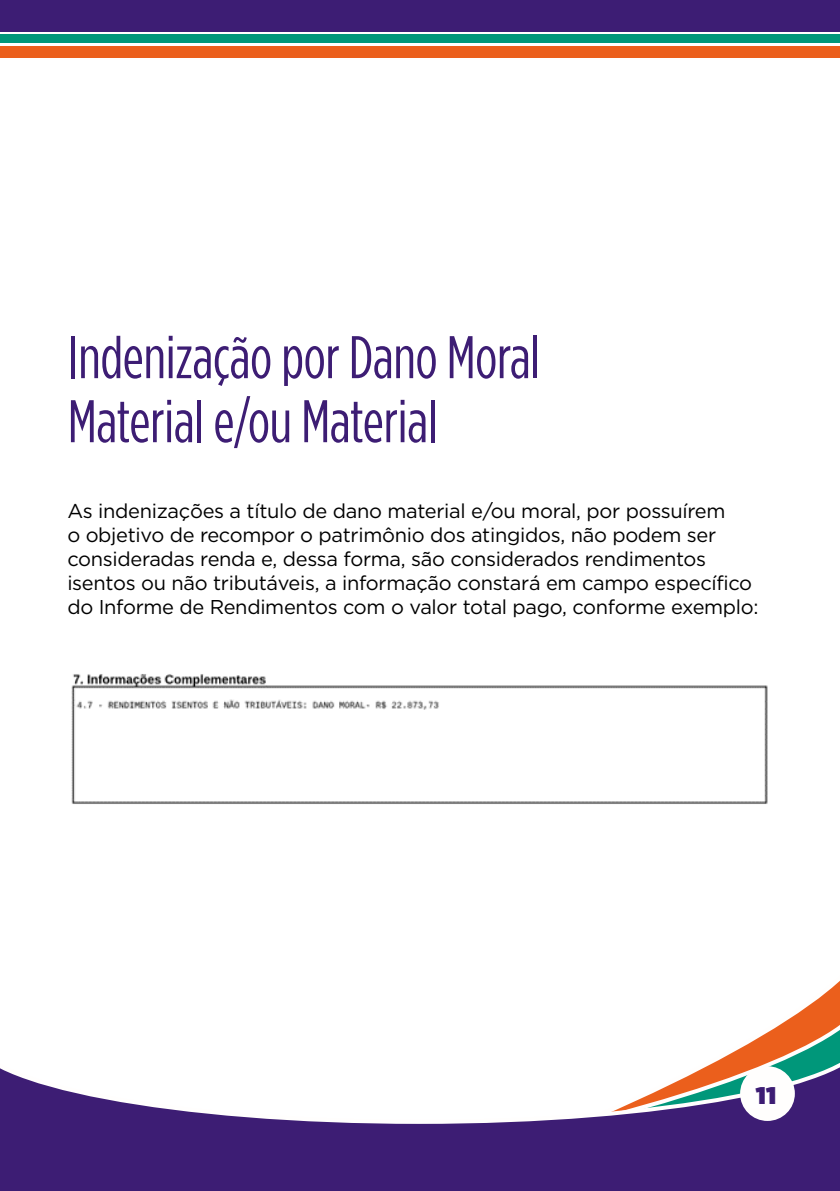
<style>
.page{position:relative;width:840px;height:1191px;background:#fff}
.page>*{position:absolute;margin:0;border:0;box-sizing:border-box;transform-origin:0 0}
.t1{font:60px/64px "Gotham Condensed";letter-spacing:-.005em;color:#3d1d74}
.t2{font:900 24px "Gotham HTF";color:#3d1d74}
.t3{font:20px/24px "Gotham HTF";letter-spacing:-.015em;color:#000}
</style>
<div class="page">
<svg style="left:766px;top:987px;width:73px;height:46px"></svg>
<svg style="left:0;top:1033px;width:839px;height:158px"></svg>
<div style="left:739px;top:1066px;width:55px;height:55px;background:#fffefd;border-radius:50%"></div>
<div style="left:0;top:0;width:839px;height:32px;background:#3d1d74"></div>
<div style="left:0;top:34px;width:839px;height:9px;background:#00977a"></div>
<div style="left:0;top:46px;width:839px;height:12px;background:#eb5f1c"></div>
<img style="left:71px;top:674px;width:697px;height:130px">
<h1 class="t1" style="left:68px;top:324px;width:474px">Indenização por Dano Moral<br>Material e/ou Material</h1>
<p class="t3" style="left:67px;top:498px;width:692px">As indenizações a título de dano material e/ou moral, por possuírem<br>o objetivo de recompor o patrimônio dos atingidos, não podem ser consideradas renda e, dessa forma, são considerados rendimentos isentos ou não tributáveis, a informação constará em campo específico do Informe de Rendimentos com o valor total pago, conforme exemplo:</p>
<p class="t2" style="left:755px;top:1081px;width:22px">11</p>
</div>
